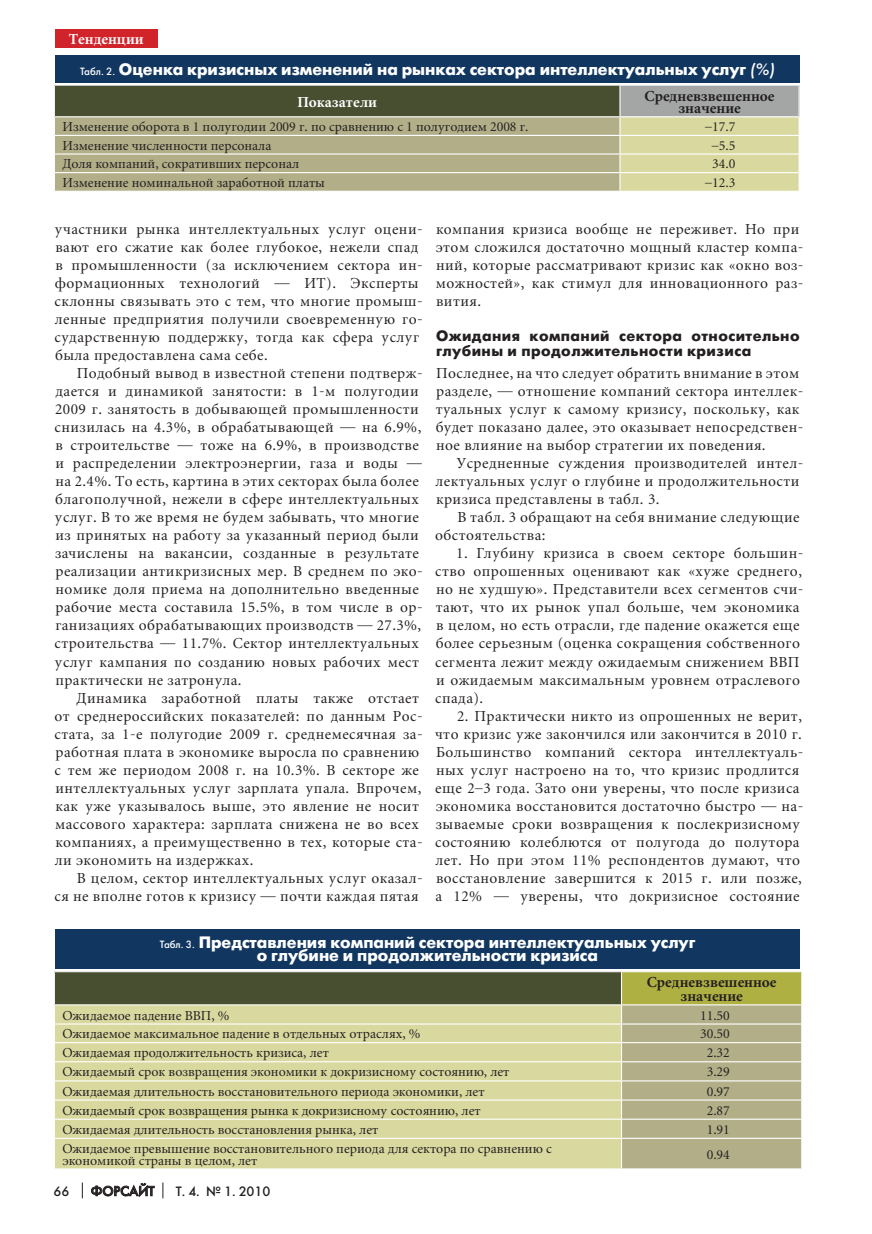
<style>
.page{position:relative;width:872px;height:1234px;background:#fff}
.page>*{position:absolute;margin:0;border:0;box-sizing:border-box;transform-origin:0 0}
.t1{font:700 16.5px/13.5px "Futura Futuris C";color:#fff;text-align:center}
.t2{font:15px/18px "Miniature";letter-spacing:.03em;color:#231f20}
.t3{font:700 15px/15px "Futura Futuris C";letter-spacing:.03em;color:#231f20}
.t4{font:700 15px/12px "Miniature";color:#231f20;text-align:center}
.t5{font:700 15px "Miniature";color:#fff}
.t6{font:13.5px/12px "Miniature";color:#231f20}
.t7{font:13.5px "Futura Futuris C";color:#231f20}
.s1{font-weight:400;font-size:10.5px}
.s2{font-weight:400;font-style:italic}
</style>
<div class="page">
<svg style="left:82px;top:1182px;width:1px;height:15px"></svg>
<svg style="left:162px;top:1182px;width:1px;height:15px"></svg>
<svg style="left:91px;top:1182px;width:64px;height:15px"></svg>
<div style="left:55px;top:30px;width:102px;height:18px;background:#d1232a"></div>
<div style="left:54px;top:85px;width:566px;height:32px;background:#484e30"></div>
<div style="left:620px;top:85px;width:179px;height:32px;background:#a3a6a5"></div>
<hr style="left:54px;top:84px;width:566px;height:2px;background:#fff">
<hr style="left:54px;top:86px;width:1px;height:30px;background:#fff">
<hr style="left:620px;top:84px;width:179px;height:2px;background:#fff">
<hr style="left:619px;top:86px;width:1px;height:30px;background:#fff">
<hr style="left:798px;top:86px;width:1px;height:30px;background:#fff">
<hr style="left:54px;top:116px;width:566px;height:1px;background:#fff">
<hr style="left:620px;top:116px;width:179px;height:1px;background:#fff">
<svg style="left:54px;top:117px;width:745px;height:74px;background:#bebc94"></svg>
<div style="left:55px;top:55px;width:744px;height:27px;background:#113760"></div>
<div style="left:54px;top:971px;width:567px;height:33px;background:#484e30"></div>
<div style="left:621px;top:971px;width:180px;height:33px;background:#afb042"></div>
<div style="left:55px;top:1005px;width:566px;height:163px;background:#d8d89f"></div>
<hr style="left:54px;top:970px;width:567px;height:2px;background:#fff">
<hr style="left:54px;top:972px;width:1px;height:32px;background:#fff">
<hr style="left:621px;top:970px;width:181px;height:2px;background:#fff">
<hr style="left:621px;top:972px;width:1px;height:32px;background:#fff">
<hr style="left:54px;top:1023px;width:567px;height:1px;background:#fff">
<hr style="left:54px;top:1041px;width:567px;height:1px;background:#fff">
<hr style="left:54px;top:1060px;width:567px;height:2px;background:#fff">
<hr style="left:54px;top:1080px;width:567px;height:1px;background:#fff">
<hr style="left:54px;top:1099px;width:567px;height:1px;background:#fff">
<hr style="left:54px;top:1118px;width:567px;height:1px;background:#fff">
<svg style="left:54px;top:1005px;width:1px;height:115px"></svg>
<svg style="left:621px;top:1004px;width:181px;height:164px;background:#b5b28f"></svg>
<hr style="left:54px;top:1137px;width:567px;height:1px;background:#fff">
<hr style="left:621px;top:1137px;width:181px;height:1px;background:#fff">
<hr style="left:621px;top:1138px;width:1px;height:30px;background:#fff">
<hr style="left:801px;top:1138px;width:1px;height:30px;background:#fff">
<div style="left:55px;top:928px;width:744px;height:40px;background:#113760"></div>
<p class="t5" style="left:69px;top:31px;width:76px">Тенденции</p>
<p class="t1" style="left:80px;top:63px;width:696px"><span class="s1">Табл. 2.</span> Оценка кризисных изменений на рынках сектора интеллектуальных услуг <span class="s2">(%)</span></p>
<p class="t5" style="left:297px;top:94px;width:81px">Показатели</p>
<p class="t4" style="left:644px;top:90px;width:131px">Средневзвешенное значение</p>
<p class="t6" style="left:62px;top:121px;width:467px">Изменение оборота в 1 полугодии 2009 г. по сравнению с 1 полугодием 2008 г.</p>
<p class="t6" style="left:705px;top:121px;width:32px">–17.7</p>
<p class="t6" style="left:62px;top:140px;width:210px">Изменение численности персонала</p>
<p class="t6" style="left:712px;top:140px;width:25px">–5.5</p>
<p class="t6" style="left:62px;top:158px;width:238px">Доля компаний, сокративших персонал</p>
<p class="t6" style="left:712px;top:158px;width:25px">34.0</p>
<p class="t6" style="left:62px;top:177px;width:264px">Изменение номинальной заработной платы</p>
<p class="t6" style="left:705px;top:177px;width:32px">–12.3</p>
<p class="t2" style="left:55px;top:221px;width:369px">участники рынка интеллектуальных услуг оцени&shy;вают его сжатие как более глубокое, нежели спад в промышленности (за исключением сектора ин&shy;формационных технологий — ИT). Эксперты склонны связывать это с тем, что многие промыш&shy;ленные предприятия получили своевременную го&shy;сударственную поддержку, тогда как сфера услуг была предоставлена сама себе.</p>
<p class="t2" style="left:55px;top:365px;width:370px;text-indent:22px">Подобный вывод в известной степени подтверж&shy;дается и динамикой занятости: в 1-м полугодии 2009 г. занятость в добывающей промышленности снизилась на 4.3%, в обрабатывающей — на 6.9%, в строительстве — тоже на 6.9%, в производстве и распределении электроэнергии, газа и воды — на 2.4%. То есть, картина в этих секторах была более благополучной, нежели в сфере интеллектуальных услуг. В то же время не будем забывать, что многие из принятых на работу за указанный период были зачислены на вакансии, созданные в результате реализации антикризисных мер. В среднем по эко&shy;номике доля приема на дополнительно введенные рабочие места составила 15.5%, в том числе в ор&shy;ганизациях обрабатывающих производств — 27.3%, строительства — 11.7%. Сектор интеллектуальных услуг кампания по созданию новых рабочих мест практически не затронула.</p>
<p class="t2" style="left:55px;top:689px;width:369px;text-indent:22px">Динамика заработной платы также отстает от среднероссийских показателей: по данным Рос&shy;стата, за 1-е полугодие 2009 г. среднемесячная за&shy;работная плата в экономике выросла по сравнению с тем же периодом 2008 г. на 10.3%. В секторе же интеллектуальных услуг зарплата упала. Впрочем, как уже указывалось выше, это явление не носит массового характера: зарплата снижена не во всех компаниях, а преимущественно в тех, которые ста&shy;ли экономить на издержках.</p>
<p class="t2" style="left:55px;top:869px;width:369px;text-align:right">В целом, сектор интеллектуальных услуг оказал-<br>ся не вполне готов к кризису — почти каждая пятая</p>
<p class="t2" style="left:436px;top:221px;width:369px">компания кризиса вообще не переживет. Но при этом сложился достаточно мощный кластер компа&shy;ний, которые рассматривают кризис как «окно воз&shy;можностей», как стимул для инновационного раз&shy;вития.</p>
<p class="t3" style="left:436px;top:329px;width:365px">Ожидания компаний сектора относительно глубины и продолжительности кризиса</p>
<p class="t2" style="left:436px;top:365px;width:369px">Последнее, на что следует обратить внимание в этом разделе, — отношение компаний сектора интеллек&shy;туальных услуг к самому кризису, поскольку, как будет показано далее, это оказывает непосредствен&shy;ное влияние на выбор стратегии их поведения.</p>
<p class="t2" style="left:435px;top:455px;width:369px;text-indent:21px">Усредненные суждения производителей интел&shy;лектуальных услуг о глубине и продолжительности кризиса представлены в табл. 3.</p>
<p class="t2" style="left:435px;top:509px;width:366px;text-indent:22px">В табл. 3 обращают на себя внимание следующие обстоятельства:</p>
<p class="t2" style="left:435px;top:545px;width:369px;text-indent:21px">1. Глубину кризиса в своем секторе большин&shy;ство опрошенных оценивают как «хуже среднего, но не худшую». Представители всех сегментов счи&shy;тают, что их рынок упал больше, чем экономика в целом, но есть отрасли, где падение окажется еще более серьезным (оценка сокращения собственного сегмента лежит между ожидаемым снижением ВВП и ожидаемым максимальным уровнем отраслевого спада).</p>
<p class="t2" style="left:435px;top:707px;width:370px;text-indent:22px">2. Практически никто из опрошенных не верит, что кризис уже закончился или закончится в 2010 г.<br>Большинство компаний сектора интеллектуаль&shy;ных услуг настроено на то, что кризис продлится еще 2–3 года. Зато они уверены, что после кризиса экономика восстановится достаточно быстро — на&shy;зываемые сроки возвращения к послекризисному состоянию колеблются от полугода до полутора лет. Но при этом 11% респондентов думают, что восстановление завершится к 2015 г. или позже, а 12% — уверены, что докризисное состояние</p>
<p class="t1" style="left:160px;top:935px;width:537px"><span class="s1">Табл. 3.</span> Представления компаний сектора интеллектуальных услуг о глубине и продолжительности кризиса</p>
<p class="t4" style="left:646px;top:975px;width:131px;line-height:13.5px">Средневзвешенное значение</p>
<p class="t6" style="left:62px;top:1009px;width:168px">Ожидаемое падение ВВП, %</p>
<p class="t6" style="left:700px;top:1009px;width:31px">11.50</p>
<p class="t6" style="left:62px;top:1028px;width:359px">Ожидаемое максимальное падение в отдельных отраслях, %</p>
<p class="t6" style="left:700px;top:1028px;width:31px">30.50</p>
<p class="t6" style="left:62px;top:1047px;width:268px">Ожидаемая продолжительность кризиса, лет</p>
<p class="t6" style="left:706px;top:1047px;width:25px">2.32</p>
<p class="t6" style="left:62px;top:1066px;width:448px">Ожидаемый срок возвращения экономики к докризисному состоянию, лет</p>
<p class="t6" style="left:706px;top:1066px;width:25px">3.29</p>
<p class="t6" style="left:62px;top:1085px;width:424px">Ожидаемая длительность восстановительного периода экономики, лет</p>
<p class="t6" style="left:706px;top:1085px;width:25px">0.97</p>
<p class="t6" style="left:62px;top:1104px;width:420px">Ожидаемый срок возвращения рынка к докризисному состоянию, лет</p>
<p class="t6" style="left:706px;top:1104px;width:25px">2.87</p>
<p class="t6" style="left:62px;top:1123px;width:317px">Ожидаемая длительность восстановления рынка, лет</p>
<p class="t6" style="left:706px;top:1123px;width:25px">1.91</p>
<p class="t6" style="left:62px;top:1142px;width:491px">Ожидаемое превышение восстановительного периода для сектора по сравнению с экономикой страны в целом, лет</p>
<p class="t6" style="left:706px;top:1148px;width:25px">0.94</p>
<p class="t7" style="left:54px;top:1182px;width:17px">66</p>
<p class="t7" style="left:91px;top:1182px;width:65px">Форсайт</p>
<p class="t7" style="left:176px;top:1182px;width:96px">Т. 4. № 1. 2010</p>
</div>
